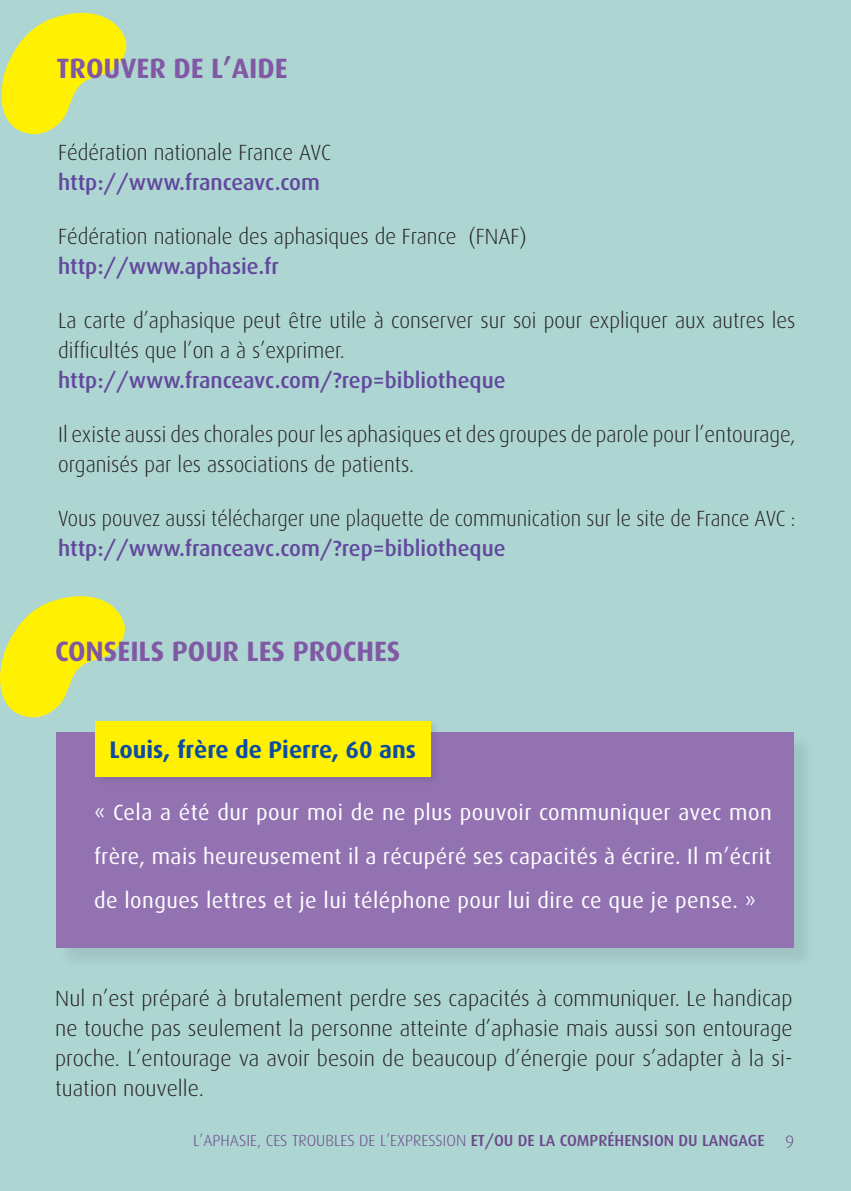
<style>
.page{position:relative;width:851px;height:1191px;background:#fff}
.page>*{position:absolute;margin:0;border:0;box-sizing:border-box;transform-origin:0 0}
.t1{font:700 28px "Dax";color:#8158a4}
.t2{font:700 24px "Dax";color:#0d4da1}
.t3{font:300 22px/30px "Dax";color:#231f20;scale:.96 1}
.t4{font:300 22px/30px "Dax";color:#231f20;text-align:justify}
.t5{font:22px/44px "Dax";letter-spacing:.02em;color:#fff;text-align:justify}
.t6{font:500 22px "Dax";color:#61479d}
.t7{font:300 22px "Dax";color:#231f20;scale:.93 1}
.t8{font:300 16px "Dax";color:#6b488a}
.s1{font-weight:500}
.s2{font-size:18px}
</style>
<div class="page">
<div style="left:0;top:0;width:850px;height:1191px;background:#add5d2"></div>
<svg style="left:1px;top:12px;width:126px;height:123px"></svg>
<div style="left:57px;top:732px;width:759px;height:237px;background:#a4cac7"></div>
<div style="left:57px;top:732px;width:737px;height:215px;background:#9372b2"></div>
<div style="left:93px;top:718px;width:348px;height:68px;background:#231f20;opacity:.1"></div>
<div style="left:95px;top:720px;width:336px;height:56px;background:#fff101"></div>
<svg style="left:0;top:596px;width:127px;height:124px"></svg>
<p class="t1" style="left:57px;top:52px;width:232px">TROUVER DE L’AIDE</p>
<p class="t3" style="left:58px;top:137px;width:285px">Fédération nationale France AVC</p>
<p class="t6" style="left:58px;top:170px;width:263px">http://www.franceavc.com</p>
<p class="t3" style="left:58px;top:221px;width:489px">Fédération nationale des aphasiques de France (FNAF)</p>
<p class="t6" style="left:58px;top:254px;width:222px">http://www.aphasie.fr</p>
<p class="t3" style="left:58px;top:305px;width:769px">La carte d’aphasique peut être utile à conserver sur soi pour expliquer aux autres les difficultés que l’on a à s’exprimer.</p>
<p class="t6" style="left:58px;top:368px;width:449px">http://www.franceavc.com/?rep=bibliotheque</p>
<p class="t3" style="left:58px;top:419px;width:769px">Il existe aussi des chorales pour les aphasiques et des groupes de parole pour l’entourage, organisés par les associations de patients.</p>
<p class="t7" style="left:58px;top:506px;width:794px">Vous pouvez aussi télécharger une plaquette de communication sur le site de France AVC :</p>
<p class="t6" style="left:58px;top:536px;width:449px">http://www.franceavc.com/?rep=bibliotheque</p>
<p class="t1" style="left:55px;top:635px;width:347px">CONSEILS POUR LES PROCHES</p>
<p class="t2" style="left:109px;top:736px;width:308px">Louis, frère de Pierre, 60 ans</p>
<p class="t5" style="left:94px;top:791px;width:679px">« Cela a été dur pour moi de ne plus pouvoir communiquer avec mon frère, mais heureusement il a récupéré ses capacités à écrire. Il m’écrit de longues lettres et je lui téléphone pour lui dire ce que je pense. »</p>
<p class="t4" style="left:55px;top:983px;width:739px">Nul n’est préparé à brutalement perdre ses capacités à communiquer. Le handicap ne touche pas seulement la personne atteinte d’aphasie mais aussi son entourage proche. L’entourage va avoir besoin de beaucoup d’énergie pour s’adapter à la si&shy;tuation nouvelle.</p>
<p class="t8" style="left:193px;top:1131px;width:602px">L’APHASIE, CES TROUBLES DE L’EXPRESSION <span class="s1">ET/OU DE LA COMPRÉHENSION DU LANGAGE</span> <span class="s2">9</span></p>
</div>
